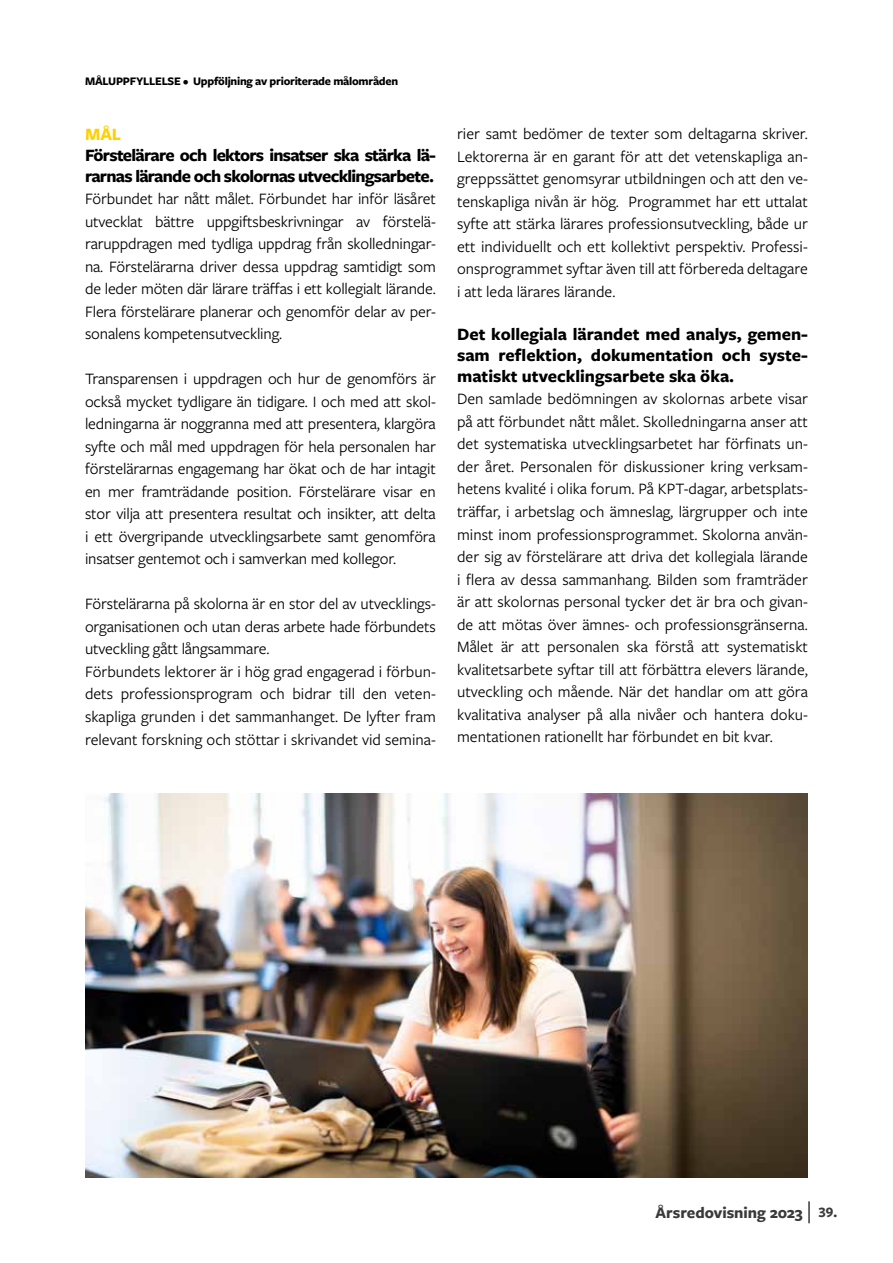
<style>
.page{position:relative;width:893px;height:1263px;background:#fff}
.page>*{position:absolute;margin:0;border:0;box-sizing:border-box;transform-origin:0 0}
.t1{font:700 18px/21px "Freight Sans Pro";letter-spacing:-.04em;color:#000}
.t2{font:700 18px "Freight Sans Pro";color:#ffd000}
.t3{font:16.5px/22.5px "Freight Sans Pro";letter-spacing:-.005em;color:#000;text-align:justify}
.t4{font:700 16.5px "Freight Sans Pro";color:#3a3a39}
.t5{font:700 12px "Freight Sans Pro";letter-spacing:-.02em;color:#000}
.s1{font-size:15px}
</style>
<div class="page">
<hr style="left:808px;top:1201px;width:2px;height:22px;background:#3a3a39">
<img style="left:85px;top:793px;width:723px;height:385px">
<p class="t5" style="left:85px;top:73px;width:315px">MÅLUPPFYLLELSE • Uppföljning av prioriterade målområden</p>
<p class="t2" style="left:85px;top:122px;width:38px">MÅL</p>
<p class="t1" style="left:85px;top:144px;width:352px">Förstelärare och lektors insatser ska stärka lä&shy;rarnas lärande och skolornas utvecklingsarbete.</p>
<p class="t3" style="left:85px;top:187px;width:352px">Förbundet har nått målet. Förbundet har inför läsåret utvecklat bättre uppgiftsbeskrivningar av förstelä&shy;raruppdragen med tydliga uppdrag från skolledningar&shy;na. Förstelärarna driver dessa uppdrag samtidigt som de leder möten där lärare träfas i ett kollegialt lärande.<br>Flera förstelärare planerar och genomför delar av per&shy;sonalens kompetensutveckling.</p>
<p class="t3" style="left:85px;top:367px;width:352px">Transparensen i uppdragen och hur de genomförs är också mycket tydligare än tidigare. I och med att skol&shy;ledningarna är noggranna med att presentera, klargöra syfte och mål med uppdragen för hela personalen har förstelärarnas engagemang har ökat och de har intagit en mer framträdande position. Förstelärare visar en stor vilja att presentera resultat och insikter, att delta i ett övergripande utvecklingsarbete samt genomföra insatser gentemot och i samverkan med kollegor.</p>
<p class="t3" style="left:85px;top:592px;width:352px;text-align:left">Förstelärarna på skolorna är en stor del av utvecklings&shy;organisationen och utan deras arbete hade förbundets utveckling gått långsammare.<br>Förbundets lektorer är i hög grad engagerad i förbun&shy;dets professionsprogram och bidrar till den veten&shy;skapliga grunden i det sammanhanget. De lyfter fram relevant forskning och stöttar i skrivandet vid semina-</p>
<p class="t3" style="left:457px;top:122px;width:352px">rier samt bedömer de texter som deltagarna skriver.<br>Lektorerna är en garant för att det vetenskapliga an&shy;greppssättet genomsyrar utbildningen och att den ve&shy;tenskapliga nivån är hög. Programmet har ett uttalat syfte att stärka lärares professionsutveckling, både ur ett individuellt och ett kollektivt perspektiv. Professi&shy;onsprogrammet syftar även till att förbereda deltagare i att leda lärares lärande.</p>
<p class="t1" style="left:457px;top:323px;width:352px;text-align:justify">Det kollegiala lärandet med analys, gemen&shy;sam refektion, dokumentation och syste&shy;matiskt utvecklingsarbete ska öka.</p>
<p class="t3" style="left:457px;top:387px;width:352px">Den samlade bedömningen av skolornas arbete visar på att förbundet nått målet. Skolledningarna anser att det systematiska utvecklingsarbetet har förfnats un&shy;der året. Personalen för diskussioner kring verksam&shy;hetens kvalité i olika forum. På KPT-dagar, arbetsplats&shy;träfar, i arbetslag och ämneslag, lärgrupper och inte minst inom professionsprogrammet. Skolorna använ&shy;der sig av förstelärare att driva det kollegiala lärande i fera av dessa sammanhang. Bilden som framträder är att skolornas personal tycker det är bra och givan&shy;de att mötas över ämnes- och professionsgränserna.<br>Målet är att personalen ska förstå att systematiskt kvalitetsarbete syftar till att förbättra elevers lärande, utveckling och mående. När det handlar om att göra kvalitativa analyser på alla nivåer och hantera doku&shy;mentationen rationellt har förbundet en bit kvar.</p>
<p class="t4" style="left:656px;top:1201px;width:183px">Årsredovisning 2023 <span class="s1">39.</span></p>
</div>
